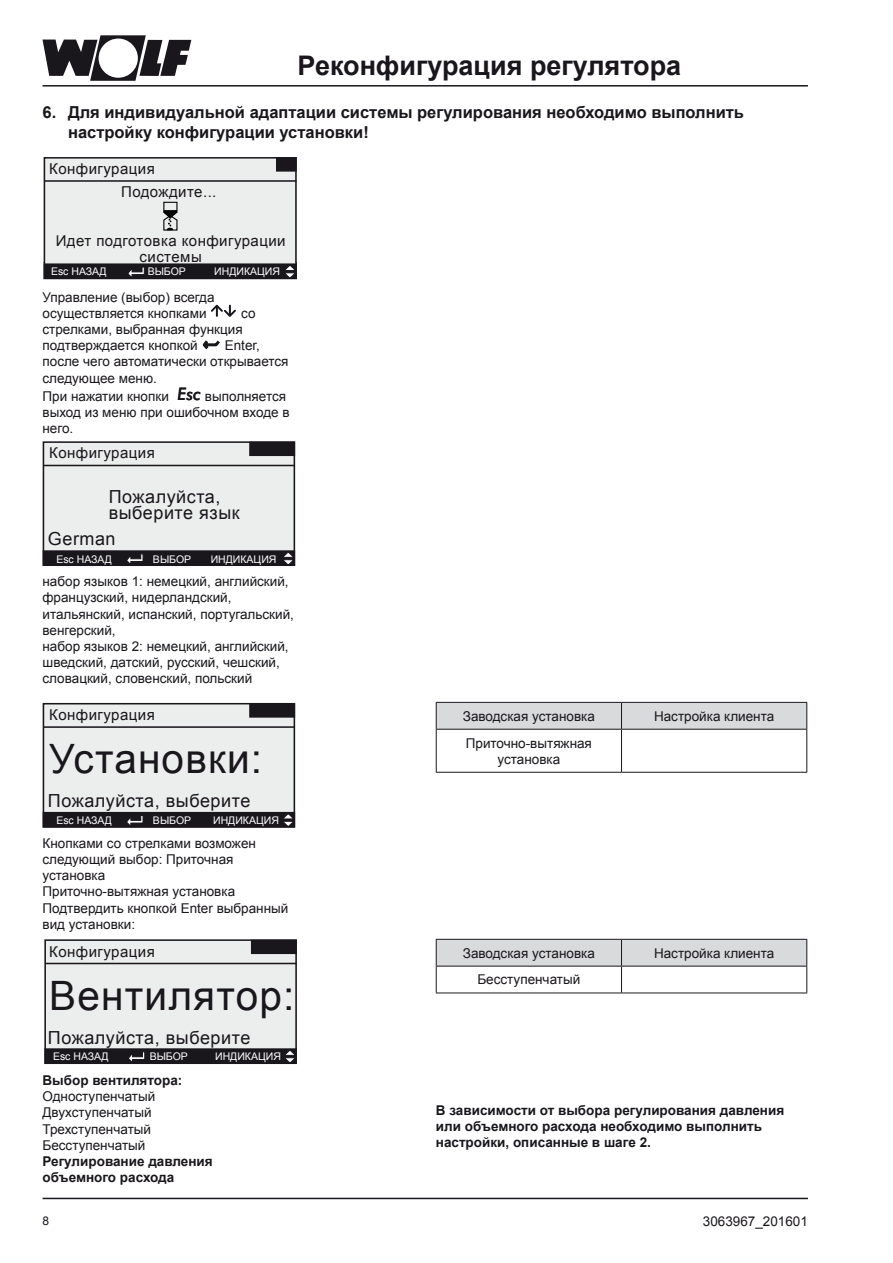
<style>
.page{position:relative;width:893px;height:1263px;background:#fff}
.page>*{position:absolute;margin:0;border:0;box-sizing:border-box;transform-origin:0 0}
.t1{font:40.5px "Arial";letter-spacing:.03em;color:#1a171c}
.t2{font:700 27px "Arial";color:#1a171c}
.t3{font:18px/16px "Arial";letter-spacing:.03em;color:#1a171c}
.t4{font:700 16.5px/19.8px "Arial";color:#1a171c}
.t5{font:15px/16px "Arial";letter-spacing:.03em;color:#1a171c;text-align:center}
.t6{font:13.5px/16.2px "Arial";color:#1a171c}
.t7{font:700 13.5px/16.2px "Arial";color:#1a171c}
.t8{font:12px "Arial";color:#1a171c}
.t9{font:10.5px "Arial";color:#fff}
.s1{font-family:"Futura Md BT";font-style:italic;font-size:17.4px}
</style>
<div class="page">
<div style="left:43px;top:442px;width:251px;height:123px;background:#eceded"></div>
<div style="left:43px;top:441px;width:252px;height:125px;border:2px solid #1a171c"></div>
<div style="left:43px;top:551px;width:251px;height:14px;background:#1a171c"></div>
<div style="left:43px;top:550px;width:252px;height:16px;border:2px solid #1a171c"></div>
<hr style="left:44px;top:465px;width:251px;height:1px;background:#1a171c">
<svg style="left:282px;top:552px;width:12px;height:13px"></svg>
<svg style="left:126px;top:554px;width:17px;height:11px"></svg>
<div style="left:250px;top:442px;width:44px;height:13px;background:#1a171c"></div>
<div style="left:249px;top:442px;width:46px;height:14px;border:2px solid #1a171c"></div>
<svg style="left:211px;top:304px;width:25px;height:13px"></svg>
<svg style="left:202px;top:340px;width:18px;height:10px"></svg>
<svg style="left:44px;top:157px;width:253px;height:122px;background:#c7c7c8"></svg>
<div style="left:43px;top:704px;width:251px;height:123px;background:#eceded"></div>
<div style="left:43px;top:703px;width:252px;height:125px;border:2px solid #1a171c"></div>
<div style="left:43px;top:813px;width:251px;height:14px;background:#1a171c"></div>
<div style="left:43px;top:812px;width:252px;height:16px;border:2px solid #1a171c"></div>
<hr style="left:44px;top:726px;width:251px;height:2px;background:#1a171c">
<svg style="left:282px;top:813px;width:12px;height:14px"></svg>
<svg style="left:126px;top:816px;width:17px;height:11px"></svg>
<div style="left:250px;top:704px;width:44px;height:13px;background:#1a171c"></div>
<div style="left:249px;top:703px;width:46px;height:15px;border:2px solid #1a171c"></div>
<div style="left:436px;top:702px;width:371px;height:27px;background:#d9dadb"></div>
<hr style="left:621px;top:702px;width:186px;height:1px;background:#1a171c">
<hr style="left:436px;top:729px;width:1px;height:43px;background:#1a171c">
<hr style="left:436px;top:729px;width:185px;height:1px;background:#1a171c">
<hr style="left:436px;top:772px;width:185px;height:1px;background:#1a171c">
<hr style="left:621px;top:729px;width:1px;height:43px;background:#1a171c">
<hr style="left:806px;top:729px;width:1px;height:43px;background:#1a171c">
<hr style="left:621px;top:729px;width:186px;height:1px;background:#1a171c">
<hr style="left:621px;top:772px;width:186px;height:1px;background:#1a171c">
<div style="left:45px;top:940px;width:251px;height:123px;background:#eceded"></div>
<div style="left:44px;top:939px;width:253px;height:125px;border:2px solid #1a171c"></div>
<div style="left:45px;top:1049px;width:251px;height:14px;background:#1a171c"></div>
<div style="left:44px;top:1048px;width:253px;height:16px;border:2px solid #1a171c"></div>
<hr style="left:46px;top:963px;width:251px;height:1px;background:#1a171c">
<svg style="left:284px;top:1050px;width:12px;height:13px"></svg>
<svg style="left:128px;top:1051px;width:17px;height:12px"></svg>
<div style="left:252px;top:940px;width:44px;height:13px;background:#1a171c"></div>
<div style="left:251px;top:940px;width:46px;height:14px;border:2px solid #1a171c"></div>
<hr style="left:436px;top:992px;width:185px;height:1px;background:#1a171c">
<svg style="left:436px;top:939px;width:371px;height:53px"></svg>
<hr style="left:621px;top:966px;width:186px;height:1px;background:#1a171c">
<hr style="left:621px;top:992px;width:186px;height:1px;background:#1a171c">
<svg style="left:43px;top:35px;width:148px;height:46px"></svg>
<hr style="left:43px;top:85px;width:765px;height:2px;background:#1a171c">
<hr style="left:43px;top:1198px;width:765px;height:1px;background:#1a171c">
<h2 class="t2" style="left:298px;top:47px;width:385px">Реконфигурация регулятора</h2>
<p class="t4" style="left:68px;top:103px;width:678px;text-indent:-26px">6. Для индивидуальной адаптации системы регулирования необходимо выполнить настройку конфигурации установки!</p>
<p class="t5" style="left:49px;top:161px;width:107px">Конфигурация</p>
<p class="t5" style="left:121px;top:184px;width:97px">Подождите...</p>
<p class="t5" style="left:56px;top:232px;width:231px">Идет подготовка конфигурации системы</p>
<p class="t9" style="left:51px;top:264px;width:57px">Esc НАЗАД</p>
<p class="t9" style="left:148px;top:264px;width:40px">ВЫБОР</p>
<p class="t9" style="left:214px;top:264px;width:67px">ИНДИКАЦИЯ</p>
<p class="t6" style="left:43px;top:289px;width:174px">Управление (выбор) всегда осуществляется кнопками</p>
<p class="t6" style="left:43px;top:305px;width:214px;text-indent:199px">со стрелками, выбранная функция подтверждается кнопкой</p>
<p class="t6" style="left:43px;top:337px;width:247px;text-indent:182px">Enter, после чего автоматически открывается следующее меню.</p>
<p class="t6" style="left:43px;top:388px;width:249px">При нажатии кнопки <span class="s1">Esc</span> выполняется выход из меню при ошибочном входе в него.</p>
<p class="t5" style="left:49px;top:445px;width:107px">Конфигурация</p>
<h3 class="t3" style="left:109px;top:489px;width:133px">Пожалуйста, выберите язык</h3>
<h3 class="t3" style="left:48px;top:531px;width:69px">German</h3>
<p class="t9" style="left:56px;top:552px;width:57px">Esc НАЗАД</p>
<p class="t9" style="left:153px;top:552px;width:40px">ВЫБОР</p>
<p class="t9" style="left:211px;top:552px;width:67px">ИНДИКАЦИЯ</p>
<p class="t6" style="left:43px;top:573px;width:253px">набор языков 1: немецкий, английский, французский, нидерландский, итальянский, испанский, португальский, венгерский,<br>набор языков 2: немецкий, английский, шведский, датский, русский, чешский, словацкий, словенский, польский</p>
<p class="t5" style="left:49px;top:707px;width:107px">Конфигурация</p>
<h1 class="t1" style="left:49px;top:732px;width:214px">Установки:</h1>
<h3 class="t3" style="left:48px;top:793px;width:204px">Пожалуйста, выберите</h3>
<p class="t9" style="left:56px;top:814px;width:57px">Esc НАЗАД</p>
<p class="t9" style="left:153px;top:814px;width:40px">ВЫБОР</p>
<p class="t9" style="left:213px;top:814px;width:67px">ИНДИКАЦИЯ</p>
<p class="t6" style="left:43px;top:835px;width:247px">Кнопками со стрелками возможен следующий выбор: Приточная установка<br>Приточно-вытяжная установка<br>Подтвердить кнопкой Enter выбранный вид установки:</p>
<p class="t5" style="left:49px;top:944px;width:107px">Конфигурация</p>
<h1 class="t1" style="left:49px;top:969px;width:247px">Вентилятор:</h1>
<h3 class="t3" style="left:48px;top:1030px;width:204px">Пожалуйста, выберите</h3>
<p class="t9" style="left:53px;top:1050px;width:57px">Esc НАЗАД</p>
<p class="t9" style="left:150px;top:1050px;width:40px">ВЫБОР</p>
<p class="t9" style="left:215px;top:1050px;width:67px">ИНДИКАЦИЯ</p>
<p class="t7" style="left:43px;top:1072px;width:141px">Выбор вентилятора:</p>
<p class="t6" style="left:43px;top:1088px;width:114px">Одноступенчатый<br>Двухступенчатый<br>Трехступенчатый<br>Бесступенчатый</p>
<p class="t7" style="left:43px;top:1153px;width:172px">Регулирование давления объемного расхода</p>
<p class="t6" style="left:463px;top:708px;width:134px">Заводская установка</p>
<p class="t6" style="left:654px;top:708px;width:122px">Настройка клиента</p>
<p class="t6" style="left:466px;top:735px;width:128px;text-align:center">Приточно-вытяжная установка</p>
<p class="t6" style="left:463px;top:945px;width:134px">Заводская установка</p>
<p class="t6" style="left:654px;top:945px;width:122px">Настройка клиента</p>
<p class="t6" style="left:477px;top:972px;width:104px">Бесступенчатый</p>
<p class="t7" style="left:436px;top:1102px;width:350px">В зависимости от выбора регулирования давления или объемного расхода необходимо выполнить настройки, описанные в шаге 2.</p>
<p class="t8" style="left:43px;top:1213px;width:8px">8</p>
<p class="t6" style="left:703px;top:1213px;width:107px">3063967_201601</p>
</div>
